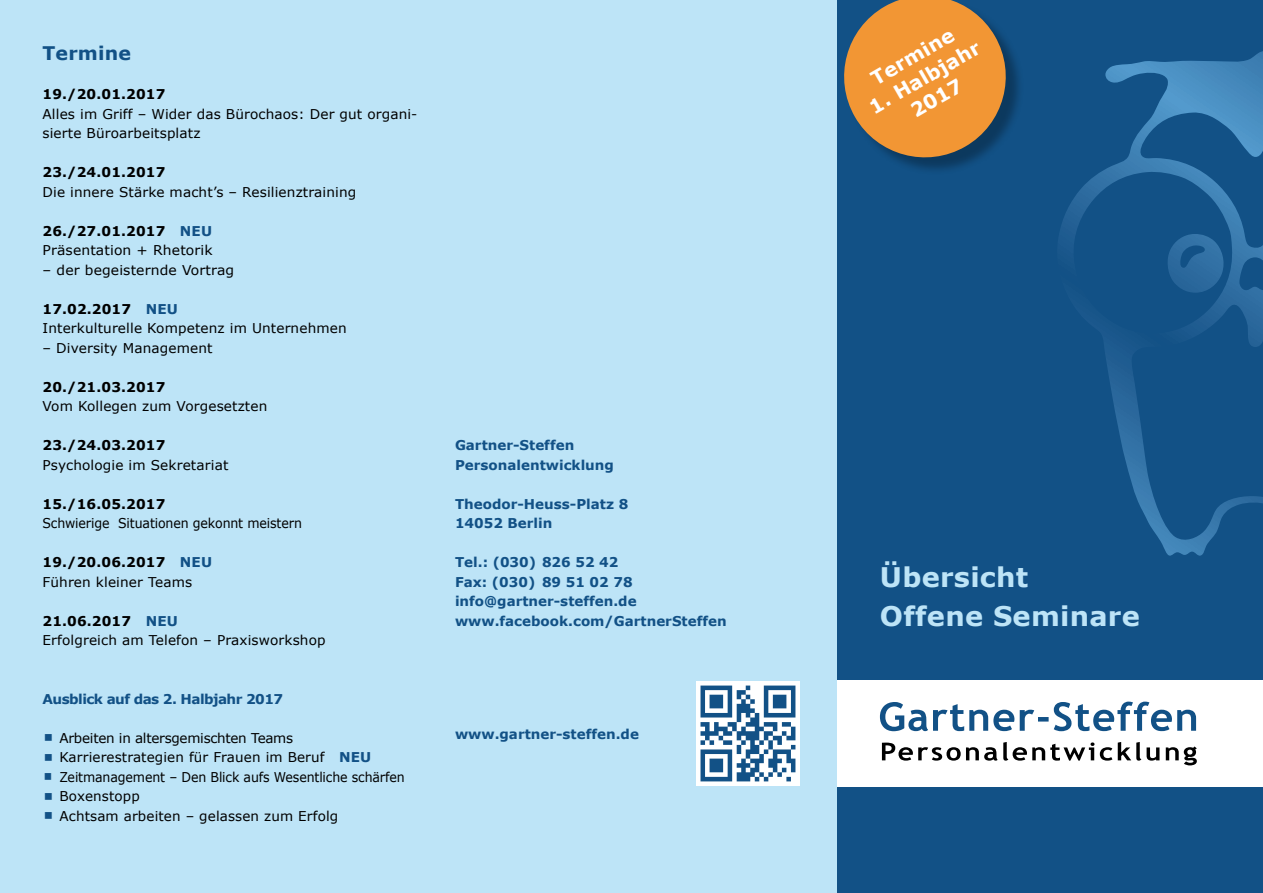
<style>
.page{position:relative;width:1263px;height:893px;background:#fff}
.page>*{position:absolute;margin:0;border:0;box-sizing:border-box;transform-origin:0 0}
.t1{font:700 27px/39px "Verdana";letter-spacing:.01em;color:#bde4f7}
.t2{font:700 19.5px/24px "Verdana";color:#fff;text-align:center}
.t3{font:700 18.75px "Verdana";letter-spacing:.01em;color:#125186}
.t4{font:13.5px/19.5px "Verdana";letter-spacing:.01em;color:#000}
.t5{font:700 13.5px/19.5px "Verdana";color:#125186}
.t6{font:13.5px/19.5px "Verdana";letter-spacing:-.01em;color:#000}
.t7{font:700 13.5px "Verdana";letter-spacing:.01em;color:#000}
.t8{font:13.5px "Verdana";letter-spacing:-.01em;color:#000;scale:.93 1}
.t9{font:700 13.5px "Verdana";letter-spacing:-.04em;color:#125186}
.s1{font-weight:700}
.s2{font-weight:700;color:#125186}
</style>
<div class="page">
<div style="left:837px;top:0;width:426px;height:893px;background:#125186"></div>
<svg style="left:1059px;top:51px;width:204px;height:505px"></svg>
<div style="left:412px;top:680px;width:851px;height:107px;background:#fff"></div>
<div style="left:0;top:0;width:837px;height:893px;background:#bde4f7"></div>
<svg style="left:882px;top:742px;width:315px;height:23px"></svg>
<svg style="left:880px;top:702px;width:316px;height:29px"></svg>
<img style="left:696px;top:682px;width:103px;height:103px">
<svg style="left:844px;top:0;width:173px;height:169px"></svg>
<h3 class="t3" style="left:43px;top:40px;width:90px">Termine</h3>
<p class="t7" style="left:43px;top:85px;width:124px">19./20.01.2017</p>
<p class="t4" style="left:43px;top:104px;width:376px">Alles im Griff – Wider das Bürochaos: Der gut organi&shy;sierte Büroarbeitsplatz</p>
<p class="t7" style="left:43px;top:163px;width:124px">23./24.01.2017</p>
<p class="t4" style="left:43px;top:182px;width:315px">Die innere Stärke macht’s – Resilienztraining</p>
<p class="t4" style="left:43px;top:221px;width:172px"><span class="s1">26./27.01.2017</span> <span class="s2">NEU<br></span>Präsentation + Rhetorik</p>
<p class="t4" style="left:43px;top:260px;width:193px">– der begeisternde Vortrag</p>
<p class="t4" style="left:43px;top:299px;width:306px"><span class="s1">17.02.2017</span> <span class="s2">NEU<br></span>Interkulturelle Kompetenz im Unternehmen</p>
<p class="t4" style="left:43px;top:338px;width:172px">– Diversity Management</p>
<p class="t7" style="left:43px;top:377px;width:124px">20./21.03.2017</p>
<p class="t4" style="left:43px;top:396px;width:226px">Vom Kollegen zum Vorgesetzten</p>
<p class="t7" style="left:43px;top:436px;width:124px">23./24.03.2017</p>
<p class="t4" style="left:43px;top:455px;width:187px">Psychologie im Sekretariat</p>
<p class="t7" style="left:43px;top:494px;width:124px">15./16.05.2017</p>
<p class="t8" style="left:43px;top:514px;width:280px">Schwierige Situationen gekonnt meistern</p>
<p class="t4" style="left:43px;top:552px;width:171px"><span class="s1">19./20.06.2017</span> <span class="s2">NEU<br></span>Führen kleiner Teams</p>
<p class="t4" style="left:43px;top:611px;width:285px"><span class="s1">21.06.2017</span> <span class="s2">NEU<br></span>Erfolgreich am Telefon – Praxisworkshop</p>
<p class="t9" style="left:43px;top:689px;width:242px">Ausblick auf das 2. Halbjahr 2017</p>
<p class="t6" style="left:60px;top:728px;width:347px">Arbeiten in altersgemischten Teams Karrierestrategien für Frauen im Beruf <span class="s2">NEU </span>Zeitmanagement – Den Blick aufs Wesentliche schärfen Boxenstopp<br>Achtsam arbeiten – gelassen zum Erfolg</p>
<p class="t5" style="left:455px;top:435px;width:160px">Gartner-Steffen<br>Personalentwicklung</p>
<p class="t5" style="left:455px;top:494px;width:175px">Theodor-Heuss-Platz 8<br>14052 Berlin</p>
<p class="t5" style="left:455px;top:552px;width:273px">Tel.: (030) 826 52 42<br>Fax: (030) 89 51 02 78 info@gartner-steffen.de www.facebook.com/GartnerSteffen</p>
<p class="t5" style="left:455px;top:724px;width:185px">www.gartner-steffen.de</p>
<h2 class="t2" style="left:866px;top:69px;width:94px;rotate:-30deg">Termine</h2>
<h2 class="t2" style="left:864px;top:98px;width:126px;rotate:-30deg">1. Halbjahr<br>2017</h2>
<h1 class="t1" style="left:880px;top:557px;width:261px">Übersicht<br>Offene Seminare</h1>
</div>
